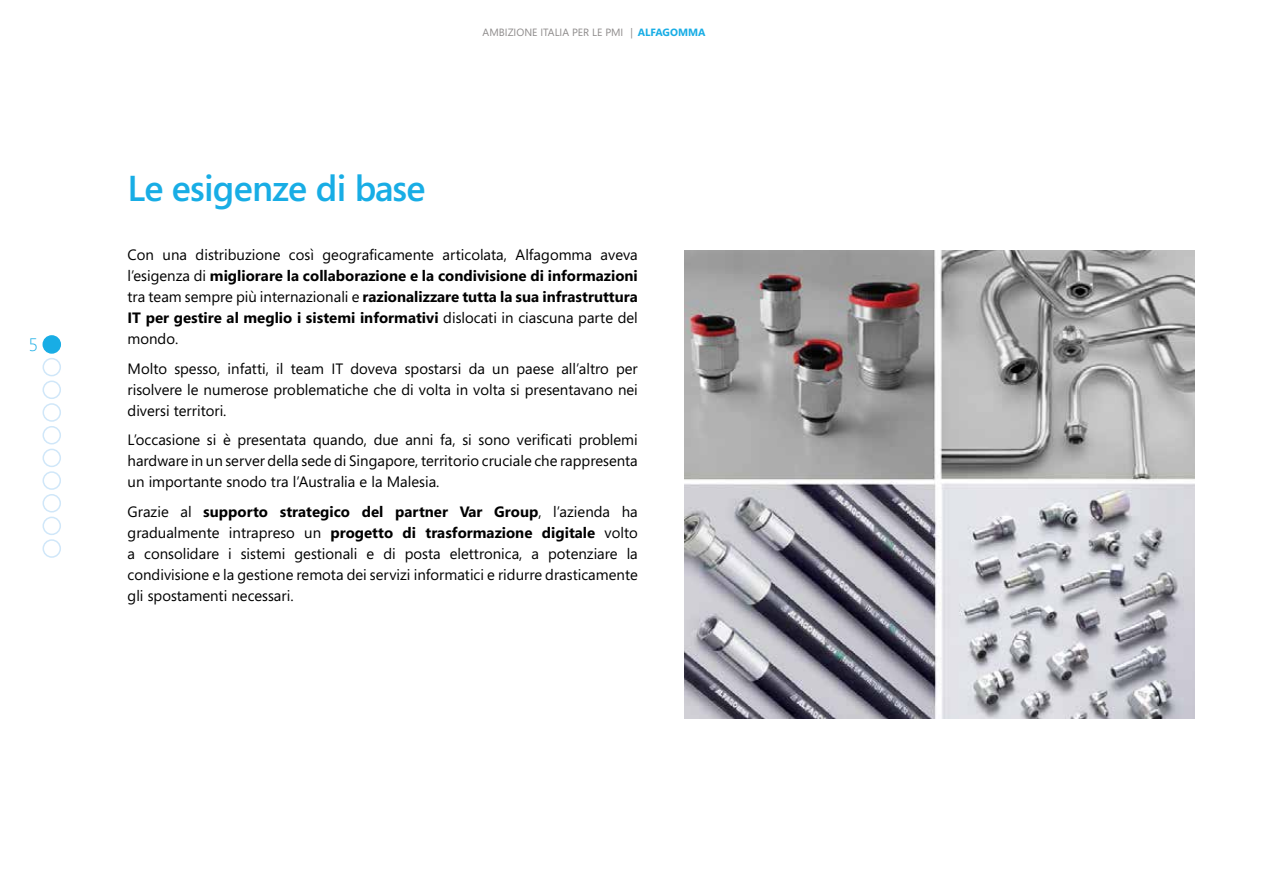
<style>
.page{position:relative;width:1263px;height:893px;background:#fff}
.page>*{position:absolute;margin:0;border:0;box-sizing:border-box;transform-origin:0 0}
.t1{font:600 36px "Segoe";letter-spacing:-.02em;color:#18ade5}
.t2{font:300 18px "Segoe";color:#18ade5}
.t3{font:15px/21px "Segoe";color:#000;text-align:justify}
.t4{font:10.5px "Segoe";color:#8e8b8b}
.s1{font-weight:700;color:#18ade5}
.s2{font-weight:700}
</style>
<div class="page">
<div style="left:43px;top:336px;width:17px;height:17px;background:#18ade5;border-radius:50%"></div>
<div style="left:43px;top:335px;width:18px;height:19px;border:2px solid #18ade5;border-radius:50%"></div>
<div style="left:43px;top:358px;width:18px;height:18px;border:2px solid #d0e7f9;border-radius:50%"></div>
<div style="left:43px;top:381px;width:18px;height:18px;border:2px solid #d0e7f9;border-radius:50%"></div>
<div style="left:43px;top:403px;width:18px;height:19px;border:2px solid #d0e7f9;border-radius:50%"></div>
<div style="left:43px;top:426px;width:18px;height:18px;border:2px solid #d0e7f9;border-radius:50%"></div>
<div style="left:43px;top:517px;width:18px;height:18px;border:2px solid #d0e7f9;border-radius:50%"></div>
<div style="left:43px;top:449px;width:18px;height:18px;border:2px solid #d0e7f9;border-radius:50%"></div>
<div style="left:43px;top:539px;width:18px;height:19px;border:2px solid #d0e7f9;border-radius:50%"></div>
<div style="left:43px;top:471px;width:18px;height:19px;border:2px solid #d0e7f9;border-radius:50%"></div>
<div style="left:43px;top:494px;width:18px;height:18px;border:2px solid #d0e7f9;border-radius:50%"></div>
<img style="left:685px;top:250px;width:510px;height:468px">
<p class="t2" style="left:29px;top:332px;width:11px">5</p>
<p class="t4" style="left:483px;top:25px;width:224px">AMBIZIONE ITALIA PER LE PMI | <span class="s1">ALFAGOMMA</span></p>
<h1 class="t1" style="left:128px;top:164px;width:299px">Le esigenze di base</h1>
<p class="t3" style="left:128px;top:244px;width:512px">Con una distribuzione così geograficamente articolata, Alfagomma aveva l’esigenza di <span class="s2">migliorare la collaborazione e la condivisione di informazioni </span>tra team sempre più internazionali e <span class="s2">razionalizzare tutta la sua infrastruttura IT per gestire al meglio i sistemi informativi</span> dislocati in ciascuna parte del mondo.</p>
<p class="t3" style="left:128px;top:358px;width:512px">Molto spesso, infatti, il team IT doveva spostarsi da un paese all’altro per risolvere le numerose problematiche che di volta in volta si presentavano nei diversi territori.</p>
<p class="t3" style="left:128px;top:429px;width:512px">L’occasione si è presentata quando, due anni fa, si sono verificati problemi hardware in un server della sede di Singapore, territorio cruciale che rappresenta un importante snodo tra l’Australia e la Malesia.</p>
<p class="t3" style="left:128px;top:501px;width:512px">Grazie al <span class="s2">supporto strategico del partner Var Group</span>, l’azienda ha gradualmente intrapreso un <span class="s2">progetto di trasformazione digitale</span> volto a consolidare i sistemi gestionali e di posta elettronica, a potenziare la condivisione e la gestione remota dei servizi informatici e ridurre drasticamente gli spostamenti necessari.</p>
</div>
